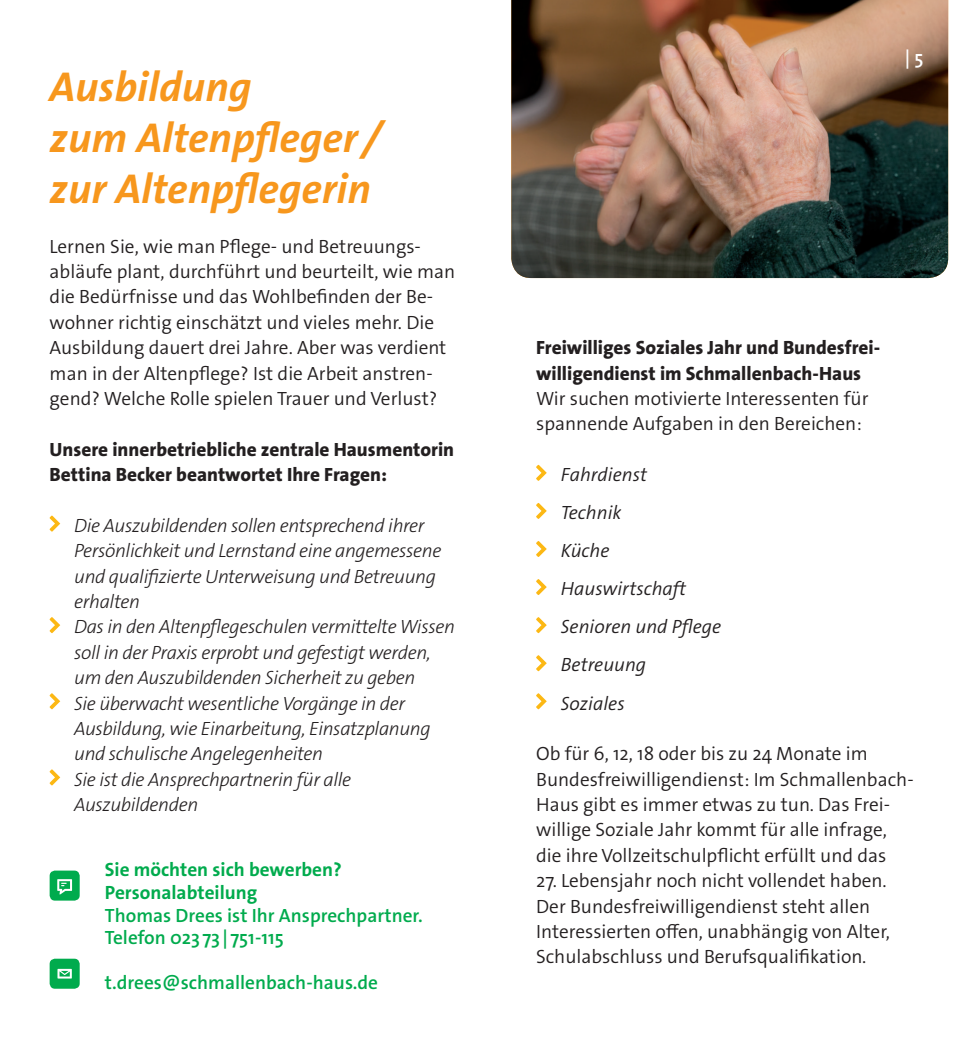
<style>
.page{position:relative;width:973px;height:1042px;background:#fff}
.page>*{position:absolute;margin:0;border:0;box-sizing:border-box;transform-origin:0 0}
.t1{font:italic 700 42px/50.8px "The Sans Os F";color:#f7971d}
.t2{font:300 19.25px/25.4px "The Sans Os F";color:#231f20}
.t3{font:italic 300 19.25px/25.4px "The Sans Os F";letter-spacing:-.02em;color:#231f20}
.t4{font:800 19.25px/25.4px "The Sans Os F";color:#231f20}
.t5{font:600 19.25px/22.8px "The Sans Os F";color:#00ab4d}
.t6{font:italic 300 19.25px/38.1px "The Sans Os F";color:#231f20}
.t7{font:700 19.25px/22.8px "The Sans Os F";color:#00ab4d}
.t8{font:600 19.25px "The Sans Os F";color:#fff}
</style>
<div class="page">
<img style="left:511px;top:0;width:436px;height:278px">
<div style="left:50px;top:870px;width:30px;height:30px;background:#00ab4d;border-radius:5px"></div>
<svg style="left:57px;top:879px;width:15px;height:15px"></svg>
<div style="left:50px;top:958px;width:30px;height:30px;background:#00ab4d;border-radius:5px"></div>
<svg style="left:57px;top:969px;width:15px;height:9px"></svg>
<svg style="left:536px;top:464px;width:10px;height:17px"></svg>
<svg style="left:536px;top:503px;width:10px;height:16px"></svg>
<svg style="left:536px;top:541px;width:10px;height:16px"></svg>
<svg style="left:536px;top:579px;width:10px;height:16px"></svg>
<svg style="left:536px;top:617px;width:10px;height:16px"></svg>
<svg style="left:536px;top:655px;width:10px;height:16px"></svg>
<svg style="left:536px;top:693px;width:10px;height:16px"></svg>
<svg style="left:49px;top:515px;width:11px;height:17px"></svg>
<svg style="left:49px;top:617px;width:11px;height:16px"></svg>
<svg style="left:49px;top:693px;width:11px;height:16px"></svg>
<svg style="left:49px;top:769px;width:11px;height:17px"></svg>
<h1 class="t1" style="left:50px;top:62px;width:334px">Ausbildung<br>zum Altenpfleger / zur Altenpflegerin</h1>
<p class="t2" style="left:50px;top:234px;width:407px">Lernen Sie, wie man Pflege- und Betreuungs&shy;abläufe plant, durchführt und beurteilt, wie man die Bedürfnisse und das Wohlbefinden der Be&shy;wohner richtig einschätzt und vieles mehr. Die Ausbildung dauert drei Jahre. Aber was verdient man in der Altenpflege? Ist die Arbeit anstren&shy;gend? Welche Rolle spielen Trauer und Verlust?</p>
<p class="t4" style="left:50px;top:437px;width:406px">Unsere innerbetriebliche zentrale Hausmentorin<br>Bettina Becker beantwortet Ihre Fragen:</p>
<p class="t3" style="left:74px;top:513px;width:382px">Die Auszubildenden sollen entsprechend ihrer Persönlichkeit und Lernstand eine angemessene und qualifizierte Unterweisung und Betreuung erhalten<br>Das in den Altenpflegeschulen vermittelte Wissen soll in der Praxis erprobt und gefestigt werden, um den Auszubildenden Sicherheit zu geben<br>Sie überwacht wesentliche Vorgänge in der Ausbildung, wie Einarbeitung, Einsatzplanung und schulische Angelegenheiten<br>Sie ist die Ansprechpartnerin für alle Auszubildenden</p>
<p class="t7" style="left:105px;top:858px;width:238px">Sie möchten sich bewerben?<br>Personalabteilung</p>
<p class="t5" style="left:105px;top:904px;width:319px">Thomas Drees ist Ihr Ansprechpartner.<br>Telefon 023 73 | 751-115</p>
<p class="t5" style="left:105px;top:971px;width:275px">t.drees@schmallenbach-haus.de</p>
<p class="t8" style="left:904px;top:45px;width:20px">| 5</p>
<p class="t4" style="left:536px;top:335px;width:344px">Freiwilliges Soziales Jahr und Bundesfrei&shy;willigendienst im Schmallenbach-Haus</p>
<p class="t2" style="left:536px;top:386px;width:334px">Wir suchen motivierte Interessenten für spannende Aufgaben in den Bereichen:</p>
<p class="t6" style="left:561px;top:456px;width:162px">Fahrdienst<br>Technik<br>Küche<br>Hauswirtschaft<br>Senioren und Pflege<br>Betreuung<br>Soziales</p>
<p class="t2" style="left:536px;top:741px;width:379px">Ob für 6, 12, 18 oder bis zu 24 Monate im Bundesfreiwilligendienst: Im Schmallenbach-Haus gibt es immer etwas zu tun. Das Frei&shy;willige Soziale Jahr kommt für alle infrage, die ihre Vollzeitschulpflicht erfüllt und das</p>
<p class="t2" style="left:536px;top:868px;width:355px">27. Lebensjahr noch nicht vollendet haben.<br>Der Bundesfreiwilligendienst steht allen Interessierten offen, unabhängig von Alter, Schulabschluss und Berufsqualifikation.</p>
</div>
